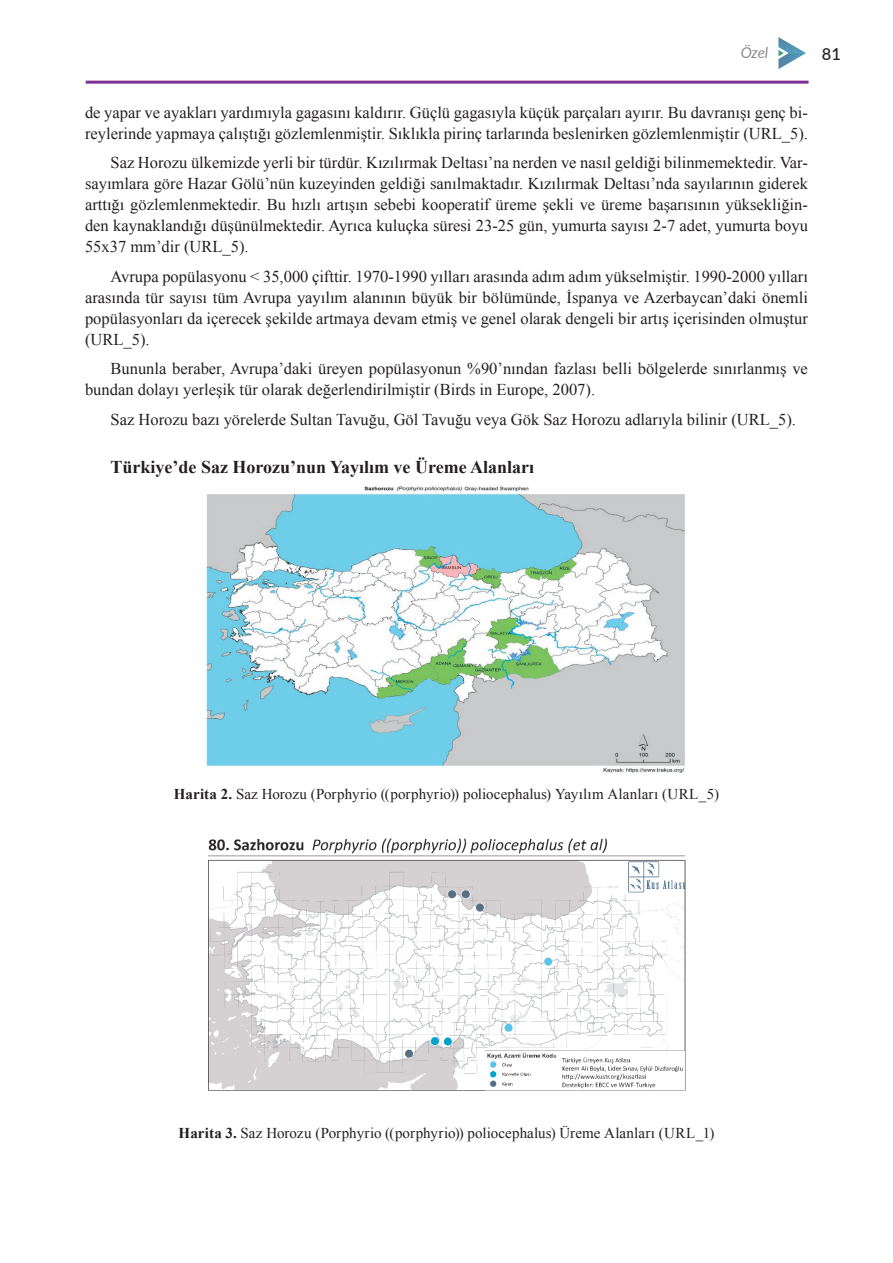
<style>
.page{position:relative;width:893px;height:1263px;background:#fff}
.page>*{position:absolute;margin:0;border:0;box-sizing:border-box;transform-origin:0 0}
.t1{font:700 18px "Times New Roman";color:#231f20}
.t2{font:16.5px/21px "Times New Roman";color:#231f20}
.t3{font:500 16.5px "Lato";color:#231f20}
.t4{font:15px "Times New Roman";letter-spacing:.01em;color:#231f20}
.t5{font:italic 15px "Lato";color:#57585a}
.s1{font-weight:700}
</style>
<div class="page">
<img style="left:778px;top:37px;width:28px;height:32px">
<hr style="left:86px;top:81px;width:723px;height:3px;background:#7c3093">
<img style="left:206px;top:486px;width:479px;height:287px">
<img style="left:208px;top:838px;width:478px;height:253px">
<p class="t5" style="left:740px;top:42px;width:29px">Özel</p>
<p class="t3" style="left:822px;top:42px;width:21px">81</p>
<p class="t2" style="left:85px;top:101px;width:724px">de yapar ve ayakları yardımıyla gagasını kaldırır. Güçlü gagasıyla küçük parçaları ayırır. Bu davranışı genç bi&shy;reylerinde yapmaya çalıştığı gözlemlenmiştir. Sıklıkla pirinç tarlarında beslenirken gözlemlenmiştir (URL_5).</p>
<p class="t2" style="left:85px;top:152px;width:724px;text-align:justify;text-indent:26px">Saz Horozu ülkemizde yerli bir türdür. Kızılırmak Deltası’na nerden ve nasıl geldiği bilinmemektedir. Var&shy;sayımlara göre Hazar Gölü’nün kuzeyinden geldiği sanılmaktadır. Kızılırmak Deltası’nda sayılarının giderek arttığı gözlemlenmektedir. Bu hızlı artışın sebebi kooperatif üreme şekli ve üreme başarısının yüksekliğin&shy;den kaynaklandığı düşünülmektedir. Ayrıca kuluçka süresi 23-25 gün, yumurta sayısı 2-7 adet, yumurta boyu 55x37 mm’dir (URL_5).</p>
<p class="t2" style="left:85px;top:265px;width:724px;text-align:justify;text-indent:26px">Avrupa popülasyonu &lt; 35,000 çifttir. 1970-1990 yılları arasında adım adım yükselmiştir. 1990-2000 yılları arasında tür sayısı tüm Avrupa yayılım alanının büyük bir bölümünde, İspanya ve Azerbaycan’daki önemli popülasyonları da içerecek şekilde artmaya devam etmiş ve genel olarak dengeli bir artış içerisinden olmuştur (URL_5).</p>
<p class="t2" style="left:85px;top:358px;width:724px;text-indent:26px">Bununla beraber, Avrupa’daki üreyen popülasyonun %90’nından fazlası belli bölgelerde sınırlanmış ve bundan dolayı yerleşik tür olarak değerlendirilmiştir (Birds in Europe, 2007).</p>
<p class="t2" style="left:111px;top:409px;width:687px">Saz Horozu bazı yörelerde Sultan Tavuğu, Göl Tavuğu veya Gök Saz Horozu adlarıyla bilinir (URL_5).</p>
<p class="t1" style="left:111px;top:455px;width:425px">Türkiye’de Saz Horozu’nun Yayılım ve Üreme Alanları</p>
<p class="t4" style="left:174px;top:784px;width:547px"><span class="s1">Harita 2.</span> Saz Horozu (Porphyrio ((porphyrio)) poliocephalus) Yayılım Alanları (URL_5)</p>
<p class="t4" style="left:179px;top:1123px;width:537px"><span class="s1">Harita 3.</span> Saz Horozu (Porphyrio ((porphyrio)) poliocephalus) Üreme Alanları (URL_1)</p>
</div>
